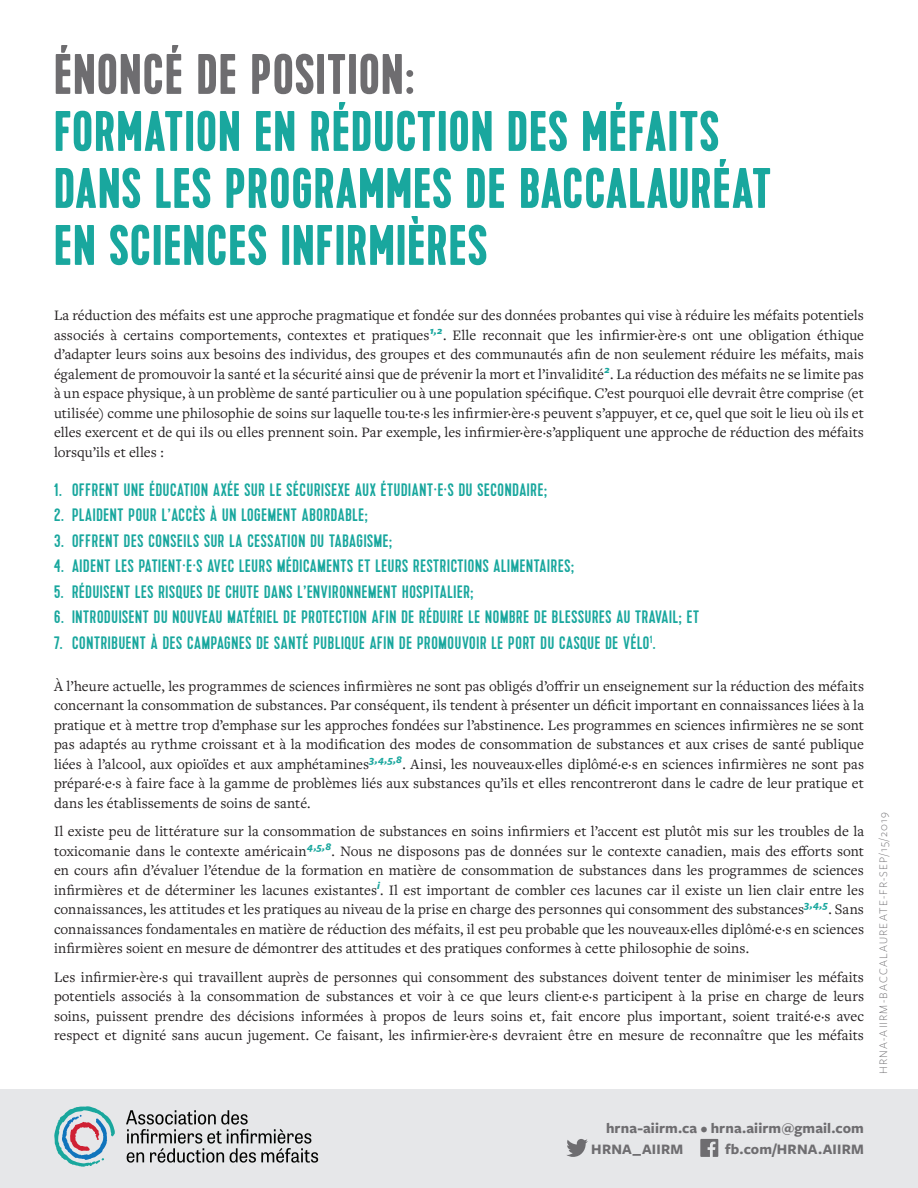
<style>
.page{position:relative;width:918px;height:1188px;background:#fff}
.page>*{position:absolute;margin:0;border:0;box-sizing:border-box;transform-origin:0 0}
.t1{font:700 57px/57px "Kapra";letter-spacing:.02em;color:#19a79e}
.t2{font:18px "Kapra";letter-spacing:.04em;color:#19a79e}
.t3{font:15px/19.5px "Freight Text Pro";color:#231f20;text-align:justify}
.t4{font:700 15px/21px "Freight Sans Pro";letter-spacing:.01em;color:#6e6d70}
.t5{font:300 12px "Freight Sans Pro";letter-spacing:.1em;color:#6e6d70}
.s1{color:#6e6d70}
</style>
<div class="page">
<div style="left:0;top:1089px;width:918px;height:99px;background:#e6e7e9"></div>
<svg style="left:55px;top:1106px;width:60px;height:61px"></svg>
<svg style="left:126px;top:1110px;width:192px;height:53px"></svg>
<svg style="left:567px;top:1139px;width:21px;height:18px"></svg>
<svg style="left:700px;top:1139px;width:18px;height:18px"></svg>
<p class="t1" style="left:54px;top:47px;width:719px"><span class="s1">ÉNONCÉ DE POSITION:<br></span>FORMATION EN RÉDUCTION DES MÉFAITS<br>DANS LES PROGRAMMES DE BACCALAURÉAT<br>EN SCIENCES INFIRMIÈRES</p>
<p class="t3" style="left:54px;top:305px;width:812px">La réduction des méfaits est une approche pragmatique et fondée sur des données probantes qui vise à réduire les méfaits potentiels associés à certains comportements, contextes et pratiques<sup>1,2</sup>. Elle reconnait que les infirmier·ère·s ont une obligation éthique d’adapter leurs soins aux besoins des individus, des groupes et des communautés afin de non seulement réduire les méfaits, mais également de promouvoir la santé et la sécurité ainsi que de prévenir la mort et l’invalidité<sup>2</sup>. La réduction des méfaits ne se limite pas à un espace physique, à un problème de santé particulier ou à une population spécifique. C’est pourquoi elle devrait être comprise (et utilisée) comme une philosophie de soins sur laquelle tou·te·s les infirmier·ère·s peuvent s’appuyer, et ce, quel que soit le lieu où ils et elles exercent et de qui ils ou elles prennent soin. Par exemple, les infirmier·ère·s’appliquent une approche de réduction des méfaits lorsqu’ils et elles :</p>
<p class="t2" style="left:54px;top:479px;width:494px">1. OFFRENT UNE ÉDUCATION AXÉE SUR LE SÉCURISEXE AUX ÉTUDIANT·E·S DU SECONDAIRE;</p>
<p class="t2" style="left:54px;top:505px;width:315px">2. PLAIDENT POUR L’ACCÈS À UN LOGEMENT ABORDABLE;</p>
<p class="t2" style="left:54px;top:530px;width:340px">3. OFFRENT DES CONSEILS SUR LA CESSATION DU TABAGISME;</p>
<p class="t2" style="left:54px;top:556px;width:521px">4. AIDENT LES PATIENT·E·S AVEC LEURS MÉDICAMENTS ET LEURS RESTRICTIONS ALIMENTAIRES;</p>
<p class="t2" style="left:54px;top:581px;width:421px">5. RÉDUISENT LES RISQUES DE CHUTE DANS L’ENVIRONNEMENT HOSPITALIER;</p>
<p class="t2" style="left:54px;top:607px;width:647px">6. INTRODUISENT DU NOUVEAU MATÉRIEL DE PROTECTION AFIN DE RÉDUIRE LE NOMBRE DE BLESSURES AU TRAVAIL; ET</p>
<p class="t2" style="left:54px;top:632px;width:603px">7. CONTRIBUENT À DES CAMPAGNES DE SANTÉ PUBLIQUE AFIN DE PROMOUVOIR LE PORT DU CASQUE DE VÉLO<sup>1</sup>.</p>
<p class="t3" style="left:54px;top:676px;width:812px">À l’heure actuelle, les programmes de sciences infirmières ne sont pas obligés d’offrir un enseignement sur la réduction des méfaits concernant la consommation de substances. Par conséquent, ils tendent à présenter un déficit important en connaissances liées à la pratique et à mettre trop d’emphase sur les approches fondées sur l’abstinence. Les programmes en sciences infirmières ne se sont pas adaptés au rythme croissant et à la modification des modes de consommation de substances et aux crises de santé publique liées à l’alcool, aux opioïdes et aux amphétamines<sup>3,4,5,8</sup>. Ainsi, les nouveaux·elles diplômé·e·s en sciences infirmières ne sont pas préparé·e·s à faire face à la gamme de problèmes liés aux substances qu’ils et elles rencontreront dans le cadre de leur pratique et dans les établissements de soins de santé.</p>
<p class="t3" style="left:54px;top:821px;width:812px">Il existe peu de littérature sur la consommation de substances en soins infirmiers et l’accent est plutôt mis sur les troubles de la toxicomanie dans le contexte américain<sup>4,5,8</sup>. Nous ne disposons pas de données sur le contexte canadien, mais des efforts sont en cours afin d’évaluer l’étendue de la formation en matière de consommation de substances dans les programmes de sciences infirmières et de déterminer les lacunes existantes<sup>i</sup>. Il est important de combler ces lacunes car il existe un lien clair entre les connaissances, les attitudes et les pratiques au niveau de la prise en charge des personnes qui consomment des substances<sup>3,4,5</sup>. Sans connaissances fondamentales en matière de réduction des méfaits, il est peu probable que les nouveaux·elles diplômé·e·s en sciences infirmières soient en mesure de démontrer des attitudes et des pratiques conformes à cette philosophie de soins.</p>
<p class="t3" style="left:54px;top:967px;width:812px">Les infirmier·ère·s qui travaillent auprès de personnes qui consomment des substances doivent tenter de minimiser les méfaits potentiels associés à la consommation de substances et voir à ce que leurs client·e·s participent à la prise en charge de leurs soins, puissent prendre des décisions informées à propos de leurs soins et, fait encore plus important, soient traité·e·s avec respect et dignité sans aucun jugement. Ce faisant, les infirmier·ère·s devraient être en mesure de reconnaître que les méfaits</p>
<p class="t5" style="left:875px;top:1074px;width:263px;rotate:-90deg">HRNA-AIIRM-BACCALAUREATE-FR-SEP/15/2019</p>
<p class="t4" style="left:591px;top:1117px;width:274px;text-indent:15px">hrna-aiirm.ca • hrna.aiirm@gmail.com<br>HRNA_AIIRM</p>
<p class="t4" style="left:725px;top:1138px;width:140px">fb.com/HRNA.AIIRM</p>
</div>
